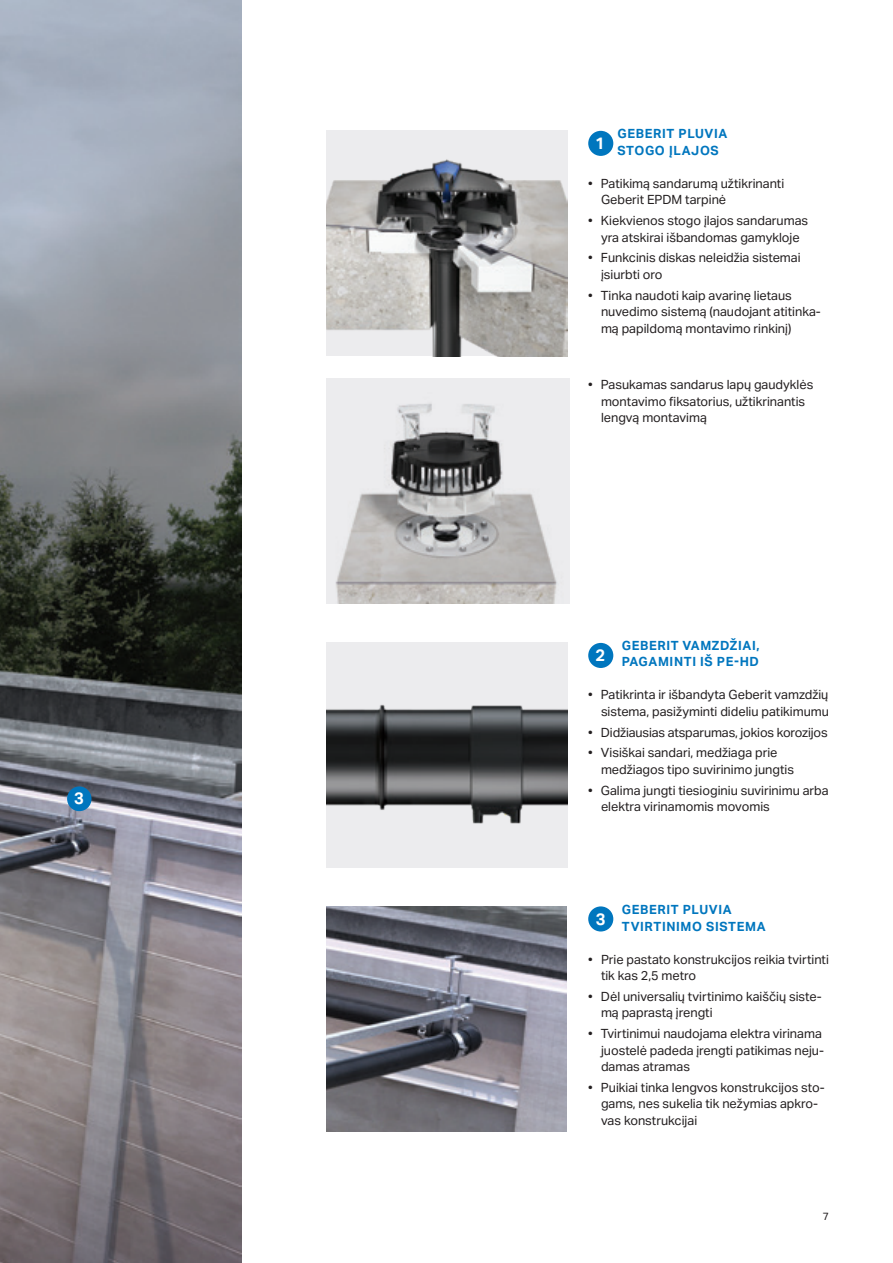
<style>
.page{position:relative;width:893px;height:1263px;background:#fff}
.page>*{position:absolute;margin:0;border:0;box-sizing:border-box;transform-origin:0 0}
.t1{font:700 16.5px "Aktiv Grotesk Geberit";color:#fff}
.Bullets_no_baseline{font:12.75px/16.5px "Aktiv Grotesk Geberit";color:#231f20}
.Body_header_8_5_11_b{font:700 12.75px "Aktiv Grotesk Geberit";letter-spacing:.05em;color:#0076be}
.t2{font:10.5px "Aktiv Grotesk Geberit";color:#231f20}
</style>
<div class="page">
<img style="left:0;top:0;width:241px;height:1263px">
<img style="left:326px;top:906px;width:241px;height:226px">
<div style="left:326px;top:642px;width:241px;height:226px;background:#ececee"></div>
<img style="left:326px;top:704px;width:241px;height:120px">
<img style="left:326px;top:131px;width:241px;height:225px">
<div style="left:326px;top:378px;width:243px;height:226px;background:#ececee"></div>
<img style="left:335px;top:403px;width:222px;height:201px">
<div style="left:67px;top:786px;width:25px;height:25px;background:#0076be;border-radius:50%"></div>
<div style="left:588px;top:131px;width:25px;height:25px;background:#0076be;border-radius:50%"></div>
<div style="left:588px;top:643px;width:25px;height:25px;background:#0076be;border-radius:50%"></div>
<div style="left:588px;top:906px;width:25px;height:25px;background:#0076be;border-radius:50%"></div>
<p class="t1" style="left:74px;top:788px;width:11px">3</p>
<p class="Body_header_8_5_11_b" style="left:618px;top:126px;width:111px">GEBERIT PLUVIA</p>
<p class="Body_header_8_5_11_b" style="left:618px;top:142px;width:103px">STOGO ĮLAJOS</p>
<p class="Bullets_no_baseline" style="left:601px;top:175px;width:185px;text-indent:-13px">• Patikimą sandarumą užtikrinanti<br>Geberit EPDM tarpinė</p>
<p class="Bullets_no_baseline" style="left:588px;top:212px;width:221px;text-align:center">• Kiekvienos stogo įlajos sandarumas yra atskirai išbandomas gamykloje</p>
<p class="Bullets_no_baseline" style="left:601px;top:250px;width:201px;text-indent:-13px">• Funkcinis diskas neleidžia sistemai įsiurbti oro</p>
<p class="Bullets_no_baseline" style="left:601px;top:287px;width:221px;text-indent:-13px">• Tinka naudoti kaip avarinę lietaus nuvedimo sistemą (naudojant atitinka&shy;mą papildomą montavimo rinkinį)</p>
<p class="t1" style="left:595px;top:133px;width:11px">1</p>
<p class="Bullets_no_baseline" style="left:601px;top:376px;width:214px;text-indent:-13px">• Pasukamas sandarus lapų gaudyklės montavimo fiksatorius, užtikrinantis lengvą montavimą</p>
<p class="Body_header_8_5_11_b" style="left:622px;top:637px;width:139px">GEBERIT VAMZDŽIAI,</p>
<p class="Body_header_8_5_11_b" style="left:622px;top:654px;width:139px">PAGAMINTI IŠ PE-HD</p>
<p class="Bullets_no_baseline" style="left:588px;top:687px;width:242px;text-align:right">• Patikrinta ir išbandyta Geberit vamzdžių sistema, pasižyminti dideliu patikimumu</p>
<p class="Bullets_no_baseline" style="left:588px;top:724px;width:241px">• Didžiausias atsparumas, jokios korozijos</p>
<p class="Bullets_no_baseline" style="left:601px;top:745px;width:194px;text-indent:-13px">• Visiškai sandari, medžiaga prie medžiagos tipo suvirinimo jungtis</p>
<p class="Bullets_no_baseline" style="left:601px;top:782px;width:229px;text-indent:-13px">• Galima jungti tiesioginiu suvirinimu arba elektra virinamomis movomis</p>
<p class="t1" style="left:595px;top:645px;width:11px">2</p>
<p class="Body_header_8_5_11_b" style="left:622px;top:901px;width:111px">GEBERIT PLUVIA</p>
<p class="Body_header_8_5_11_b" style="left:622px;top:918px;width:145px">TVIRTINIMO SISTEMA</p>
<p class="Bullets_no_baseline" style="left:601px;top:951px;width:229px;text-indent:-13px">• Prie pastato konstrukcijos reikia tvirtinti tik kas 2,5 metro</p>
<p class="Bullets_no_baseline" style="left:601px;top:988px;width:222px;text-indent:-13px">• Dėl universalių tvirtinimo kaiščių siste&shy;mą paprastą įrengti</p>
<p class="Bullets_no_baseline" style="left:601px;top:1025px;width:225px;text-indent:-13px">• Tvirtinimui naudojama elektra virinama juostelė padeda įrengti patikimas neju&shy;damas atramas</p>
<p class="Bullets_no_baseline" style="left:601px;top:1079px;width:225px;text-indent:-13px">• Puikiai tinka lengvos konstrukcijos sto&shy;gams, nes sukelia tik nežymias apkro&shy;vas konstrukcijai</p>
<p class="t1" style="left:596px;top:909px;width:11px">3</p>
<p class="t2" style="left:823px;top:1210px;width:8px">7</p>
</div>
